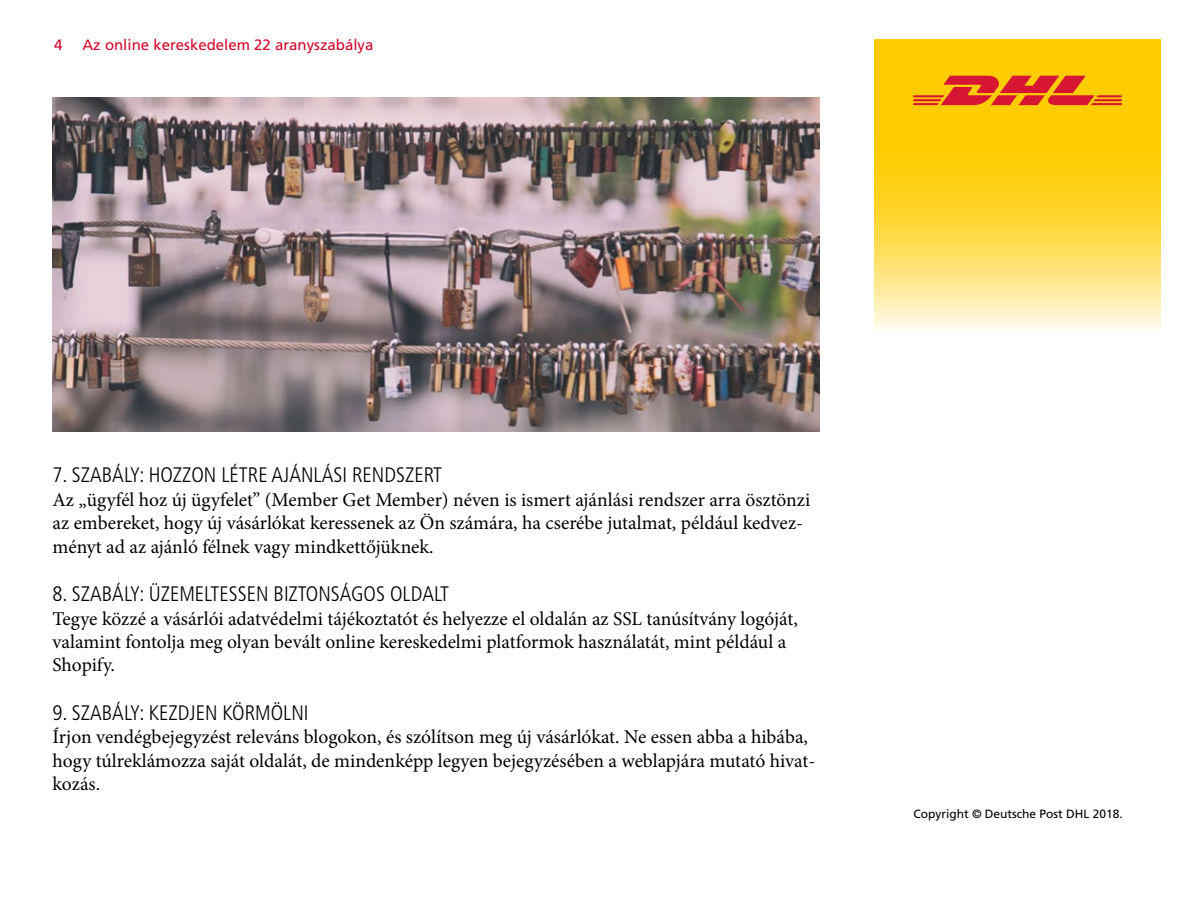
<style>
.page{position:relative;width:1200px;height:900px;background:#fff}
.page>*{position:absolute;margin:0;border:0;box-sizing:border-box;transform-origin:0 0}
.t1{font:300 condensed 21px "Frutiger LT Std";color:#000}
.t2{font:19.5px/23.4px "Minion Pro";color:#000}
.t3{font:15px "Frutiger LT Std";color:#d3072a}
.t4{font:12px "Frutiger LT Std";color:#000}
</style>
<div class="page">
<img style="left:53px;top:98px;width:766px;height:334px">
<div style="left:874px;top:39px;width:287px;height:73px;background:#fc0"></div>
<svg style="left:874px;top:105px;width:287px;height:226px;background:#feda4a"></svg>
<svg style="left:913px;top:76px;width:209px;height:29px"></svg>
<p class="t3" style="left:54px;top:36px;width:10px">4</p>
<p class="t3" style="left:82px;top:36px;width:292px">Az online kereskedelem 22 aranyszabálya</p>
<p class="t1" style="left:52px;top:463px;width:391px">7. SZABÁLY: HOZZON LÉTRE AJÁNLÁSI RENDSZERT</p>
<p class="t2" style="left:52px;top:488px;width:759px">Az „ügyfél hoz új ügyfelet” (Member Get Member) néven is ismert ajánlási rendszer arra ösztönzi az embereket, hogy új vásárlókat keressenek az Ön számára, ha cserébe jutalmat, például kedvez&shy;ményt ad az ajánló félnek vagy mindkettőjüknek.</p>
<p class="t1" style="left:52px;top:582px;width:398px">8. SZABÁLY: ÜZEMELTESSEN BIZTONSÁGOS OLDALT</p>
<p class="t2" style="left:52px;top:607px;width:747px">Tegye közzé a vásárlói adatvédelmi tájékoztatót és helyezze el oldalán az SSL tanúsítvány logóját, valamint fontolja meg olyan bevált online kereskedelmi platformok használatát, mint például a<br>Shopify.</p>
<p class="t1" style="left:52px;top:701px;width:258px">9. SZABÁLY: KEZDJEN KÖRMÖLNI</p>
<p class="t2" style="left:52px;top:726px;width:764px">Írjon vendégbejegyzést releváns blogokon, és szólítson meg új vásárlókat. Ne essen abba a hibába, hogy túlreklámozza saját oldalát, de mindenképp legyen bejegyzésében a weblapjára mutató hivat&shy;kozás.</p>
<p class="t4" style="left:913px;top:806px;width:211px">Copyright © Deutsche Post DHL 2018.</p>
</div>
